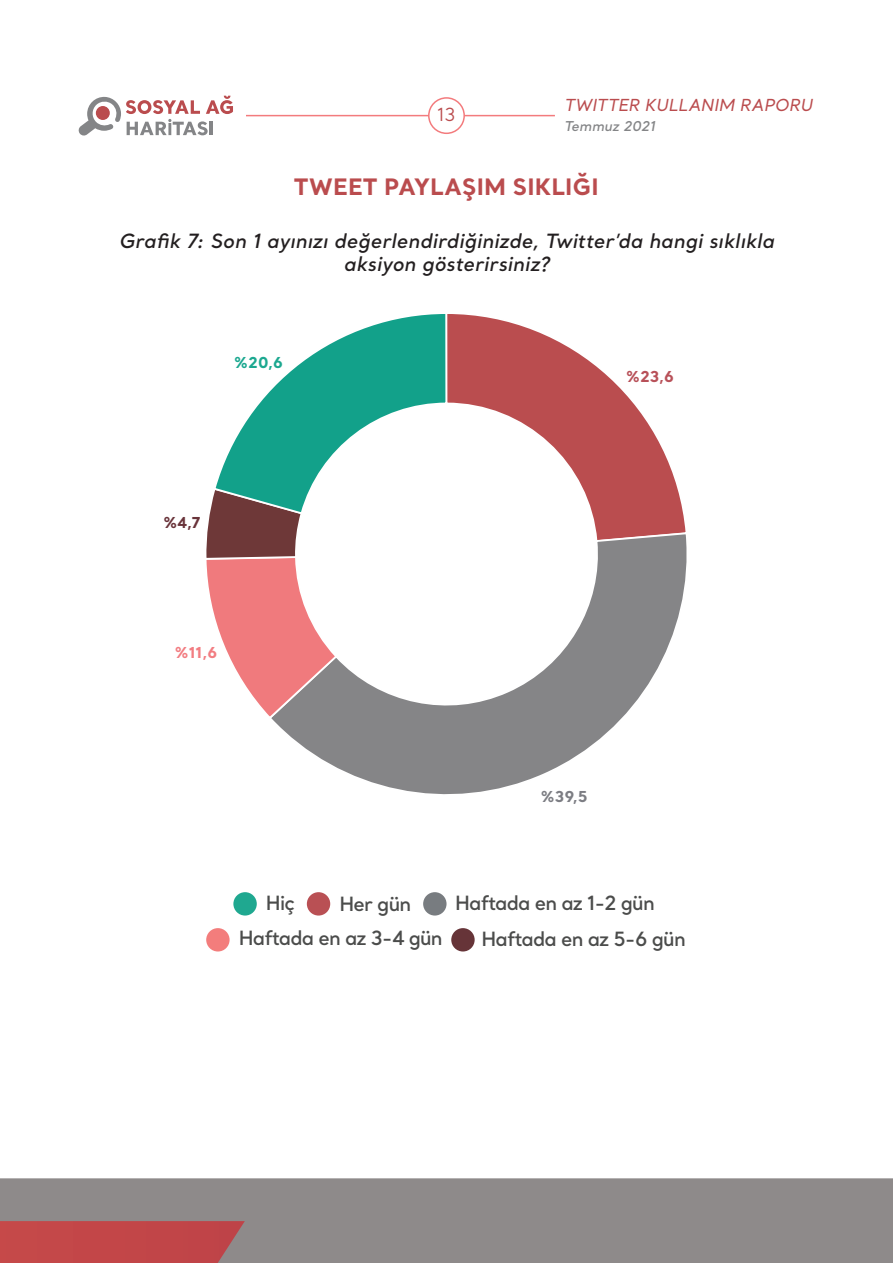
<style>
.page{position:relative;width:893px;height:1263px;background:#fff}
.page>*{position:absolute;margin:0;border:0;box-sizing:border-box;transform-origin:0 0}
.ANA_METIN{font:700 22.5px "Santral";letter-spacing:.01em;color:#ba4c4e}
.ANA_METIN-2{font:italic 600 19.5px/23.4px "Santral";letter-spacing:.01em;color:#231f20;text-align:center}
.t1{font:600 19.5px "Santral";letter-spacing:-.04em;color:#4b4c4b}
.t2{font:18px "Santral";color:#ba4c4e}
.t3{font:italic 500 16.5px "Santral";color:#ba4c4e}
.t4{font:700 15px "Santral";color:#7c7d83}
.t5{font:700 15px "Santral";color:#1ca890}
.t6{font:700 15px "Santral";color:#f27d82}
.t7{font:700 15px "Santral";color:#b85159}
.t8{font:700 15px "Santral";color:#69333a}
.t9{font:italic 600 13.5px "Santral";color:#848587}
</style>
<div class="page">
<hr style="left:246px;top:115px;width:309px;height:1px;background:#f37b7d">
<div style="left:429px;top:98px;width:35px;height:35px;background:#fff;border-radius:50%"></div>
<div style="left:428px;top:97px;width:37px;height:37px;border:2px solid #f37b7d;border-radius:50%"></div>
<svg style="left:78px;top:96px;width:155px;height:40px"></svg>
<div style="left:0;top:1178px;width:893px;height:85px;background:#8e8a8a"></div>
<div style="left:0;top:1221px;width:245px;height:42px;background:#c24648"></div>
<svg style="left:448px;top:314px;width:238px;height:217px"></svg>
<svg style="left:273px;top:531px;width:414px;height:264px"></svg>
<svg style="left:206px;top:503px;width:132px;height:217px"></svg>
<svg style="left:212px;top:314px;width:236px;height:201px"></svg>
<div style="left:307px;top:892px;width:23px;height:23px;background:#b95054;border-radius:50%"></div>
<div style="left:233px;top:892px;width:24px;height:23px;background:#1fa890;border-radius:50%"></div>
<div style="left:206px;top:928px;width:24px;height:23px;background:#f37d7c;border-radius:50%"></div>
<div style="left:451px;top:928px;width:24px;height:23px;background:#663438;border-radius:50%"></div>
<div style="left:423px;top:892px;width:24px;height:23px;background:#787c80;border-radius:50%"></div>
<p class="t2" style="left:437px;top:103px;width:20px">13</p>
<p class="t3" style="left:564px;top:94px;width:250px">TWITTER KULLANIM RAPORU</p>
<p class="t9" style="left:564px;top:117px;width:93px">Temmuz 2021</p>
<p class="ANA_METIN" style="left:294px;top:171px;width:306px">TWEET PAYLAŞIM SIKLIĞI</p>
<p class="ANA_METIN-2" style="left:119px;top:229px;width:657px">Grafik 7: Son 1 ayınızı değerlendirdiğinizde, Twitter’da hangi sıklıkla aksiyon gösterirsiniz?</p>
<p class="t5" style="left:234px;top:352px;width:51px">%20,6</p>
<p class="t7" style="left:626px;top:366px;width:50px">%23,6</p>
<p class="t8" style="left:163px;top:512px;width:39px">%4,7</p>
<p class="t6" style="left:174px;top:643px;width:44px">%11,6</p>
<p class="t4" style="left:540px;top:786px;width:49px">%39,5</p>
<p class="t1" style="left:266px;top:890px;width:31px">Hiç</p>
<p class="t1" style="left:339px;top:891px;width:73px">Her gün</p>
<p class="t1" style="left:455px;top:889px;width:201px">Haftada en az 1-2 gün</p>
<p class="t1" style="left:239px;top:925px;width:205px">Haftada en az 3-4 gün</p>
<p class="t1" style="left:481px;top:926px;width:206px">Haftada en az 5-6 gün</p>
</div>
